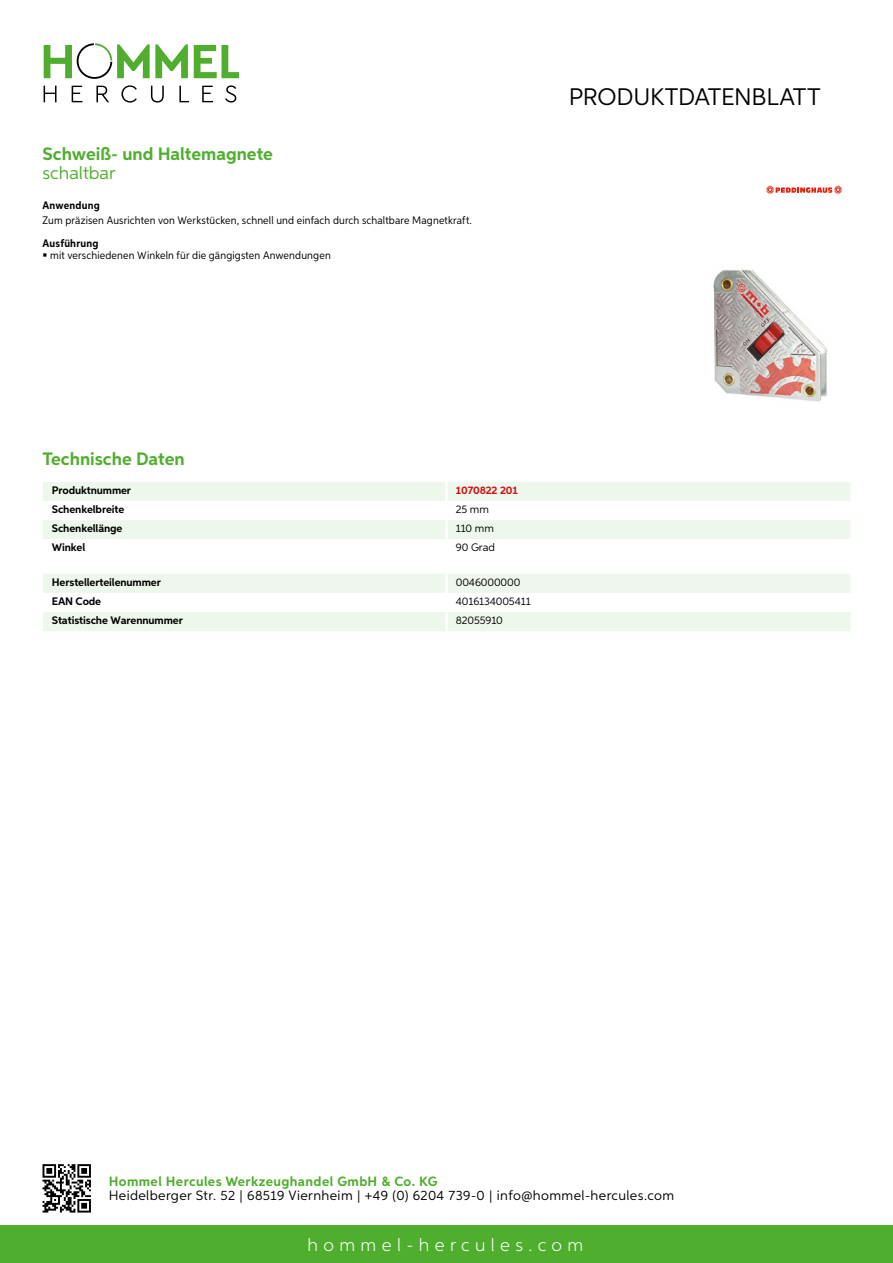
<style>
.page{position:relative;width:893px;height:1263px;background:#fff}
.page>*{position:absolute;margin:0;border:0;box-sizing:border-box;transform-origin:0 0}
.t1{font:24px "Aspira";letter-spacing:-.01em;color:#000}
.t2{font:700 18px "Aspira";color:#50ae2f}
.t3{font:300 18px "Aspira";letter-spacing:.3em;color:#fff}
.t4{font:18px "Aspira";color:#50ae2f}
.t5{font:13.5px "Aspira";letter-spacing:.03em;color:#000}
.t6{font:700 13.5px "Aspira";letter-spacing:.03em;color:#50ae2f}
.t7{font:10.95px "Aspira Nar";letter-spacing:.015em;color:#000}
.t8{font:700 10.95px "Aspira";letter-spacing:-.01em;color:#000}
.t9{font:10.95px "Aspira";letter-spacing:-.01em;color:#000}
.t10{font:700 10.95px "Aspira Nar";letter-spacing:.02em;color:#000}
.t11{font:700 10.95px "Aspira";letter-spacing:-.01em;color:#cd1013}
</style>
<div class="page">
<div style="left:0;top:1226px;width:893px;height:37px;background:#50ae2f"></div>
<svg style="left:43px;top:1164px;width:48px;height:48px"></svg>
<svg style="left:194px;top:45px;width:45px;height:33px"></svg>
<svg style="left:44px;top:43px;width:144px;height:36px"></svg>
<svg style="left:44px;top:86px;width:13px;height:16px"></svg>
<svg style="left:72px;top:86px;width:10px;height:16px"></svg>
<svg style="left:96px;top:86px;width:13px;height:16px"></svg>
<svg style="left:121px;top:85px;width:16px;height:18px"></svg>
<svg style="left:151px;top:86px;width:13px;height:17px"></svg>
<svg style="left:179px;top:86px;width:10px;height:16px"></svg>
<svg style="left:202px;top:86px;width:11px;height:16px"></svg>
<svg style="left:225px;top:85px;width:11px;height:18px"></svg>
<div style="left:43px;top:482px;width:807px;height:19px;background:#eef7eb"></div>
<div style="left:43px;top:520px;width:807px;height:19px;background:#eef7eb"></div>
<hr style="left:445px;top:482px;width:3px;height:19px;background:#fff">
<hr style="left:445px;top:520px;width:3px;height:19px;background:#fff">
<svg style="left:43px;top:574px;width:807px;height:57px"></svg>
<hr style="left:445px;top:612px;width:3px;height:19px;background:#fff">
<img style="left:713px;top:269px;width:115px;height:133px">
<svg style="left:766px;top:186px;width:76px;height:8px"></svg>
<h2 class="t2" style="left:43px;top:142px;width:232px">Schweiß- und Haltemagnete</h2>
<h2 class="t4" style="left:43px;top:162px;width:75px">schaltbar</h2>
<p class="t10" style="left:43px;top:199px;width:59px">Anwendung</p>
<p class="t7" style="left:43px;top:214px;width:431px">Zum präzisen Ausrichten von Werkstücken, schnell und einfach durch schaltbare Magnetkraft.</p>
<p class="t10" style="left:43px;top:236px;width:58px">Ausführung</p>
<p class="t7" style="left:50px;top:249px;width:282px">mit verschiedenen Winkeln für die gängigsten Anwendungen</p>
<h1 class="t1" style="left:569px;top:82px;width:253px">Produktdatenblatt</h1>
<h2 class="t2" style="left:43px;top:448px;width:144px">Technische Daten</h2>
<p class="t8" style="left:52px;top:483px;width:81px">Produktnummer</p>
<p class="t11" style="left:456px;top:483px;width:63px">1070822 201</p>
<p class="t8" style="left:52px;top:502px;width:74px">Schenkelbreite</p>
<p class="t9" style="left:456px;top:502px;width:35px">25 mm</p>
<p class="t8" style="left:52px;top:521px;width:72px">Schenkellänge</p>
<p class="t9" style="left:456px;top:522px;width:40px">110 mm</p>
<p class="t8" style="left:52px;top:541px;width:35px">Winkel</p>
<p class="t9" style="left:456px;top:541px;width:41px">90 Grad</p>
<p class="t8" style="left:52px;top:575px;width:111px">Herstellerteilenummer</p>
<p class="t9" style="left:456px;top:575px;width:66px">0046000000</p>
<p class="t8" style="left:52px;top:594px;width:51px">EAN Code</p>
<p class="t9" style="left:456px;top:594px;width:76px">4016134005411</p>
<p class="t8" style="left:52px;top:613px;width:132px">Statistische Warennummer</p>
<p class="t9" style="left:456px;top:613px;width:49px">82055910</p>
<p class="t6" style="left:109px;top:1172px;width:330px">Hommel Hercules Werkzeughandel GmbH &amp; Co. KG</p>
<p class="t5" style="left:109px;top:1187px;width:567px">Heidelberger Str. 52 | 68519 Viernheim | +49 (0) 6204 739-0 | info@hommel-hercules.com</p>
<h2 class="t3" style="left:307px;top:1234px;width:277px">hommel-hercules.com</h2>
</div>
